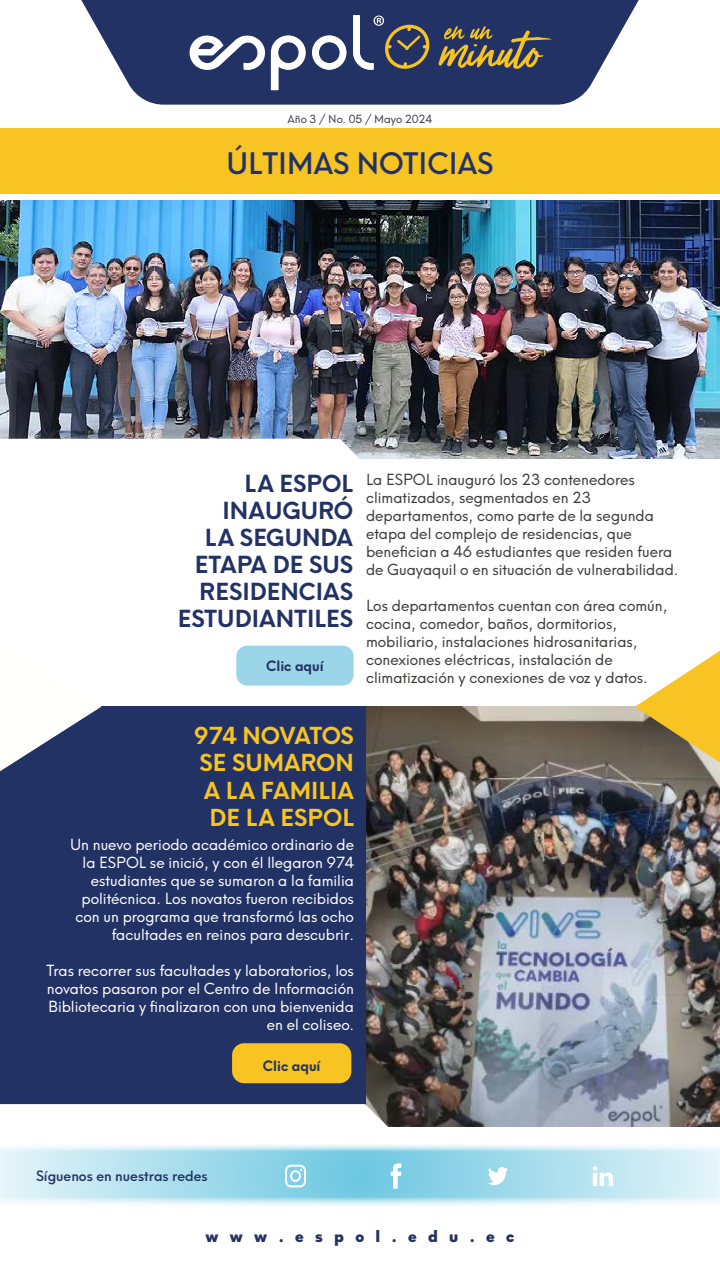
<style>
.page{position:relative;width:720px;height:1280px;background:#fff}
.page>*{position:absolute;margin:0;border:0;box-sizing:border-box;transform-origin:0 0}
.t1{font:500 29px "Neue Hans Kendrick";color:#223264}
.t2{font:700 23px/27px "Neue Hans Kendrick";color:#223264;text-align:right}
.t3{font:700 22.9px/27.5px "Neue Hans Kendrick";color:#f7c424;text-align:right}
.t4{font:800 16px "Neue Hans Kendrick";letter-spacing:.71em;color:#223264}
.t5{font:15px/18px "Neue Hans Kendrick";color:#3c3c3b}
.t6{font:15px/18px "Neue Hans Kendrick";color:#fff;text-align:right}
.t7{font:500 14px "Neue Hans Kendrick";color:#223264}
.t8{font:700 14px "Neue Hans Kendrick";color:#223264}
.t9{font:11px "Neue Hans Kendrick";color:#3c3c3b}
</style>
<div class="page">
<div style="left:0;top:1135px;width:720px;height:74px;background:#fff;opacity:.75"></div>
<svg style="left:488px;top:1167px;width:20px;height:18px"></svg>
<svg style="left:391px;top:1163px;width:10px;height:26px"></svg>
<svg style="left:285px;top:1165px;width:21px;height:22px"></svg>
<svg style="left:593px;top:1166px;width:20px;height:20px"></svg>
<img style="left:0;top:200px;width:720px;height:259px">
<div style="left:0;top:707px;width:720px;height:419px;background:#223264"></div>
<div style="left:0;top:129px;width:720px;height:65px;background:#f7c424"></div>
<svg style="left:0;top:706px;width:102px;height:65px"></svg>
<img style="left:366px;top:707px;width:354px;height:419px">
<svg style="left:635px;top:651px;width:85px;height:112px"></svg>
<div style="left:232px;top:1043px;width:119px;height:40px;background:#f7c424;border-radius:12px"></div>
<svg style="left:81px;top:0;width:558px;height:105px;fill:#223264"></svg>
<svg style="left:438px;top:26px;width:114px;height:43px;background:#605c50"></svg>
<svg style="left:0;top:1104px;width:392px;height:23px;background:#f7f7f7"></svg>
<svg style="left:0;top:439px;width:366px;height:20px"></svg>
<div style="left:236px;top:646px;width:118px;height:40px;background:#9bd5e8;border-radius:11px"></div>
<svg style="left:312px;top:35px;width:34px;height:35px"></svg>
<svg style="left:188px;top:34px;width:118px;height:56px"></svg>
<svg style="left:353px;top:15px;width:78px;height:55px;background:#555b6d"></svg>
<p class="t9" style="left:288px;top:109px;width:146px">Año 3 / No. 05 / Mayo 2024</p>
<h1 class="t1" style="left:226px;top:137px;width:269px">ÚLTIMAS NOTICIAS</h1>
<h2 class="t2" style="left:178px;top:467px;width:177px">LA ESPOL<br>INAUGURÓ<br>LA SEGUNDA<br>ETAPA DE SUS<br>RESIDENCIAS<br>ESTUDIANTILES</h2>
<p class="t8" style="left:266px;top:653px;width:59px">Clic aquí</p>
<p class="t5" style="left:366px;top:468px;width:314px">La ESPOL inauguró los 23 contenedores climatizados, segmentados en 23 departamentos, como parte de la segunda etapa del complejo de residencias, que benefician a 46 estudiantes que residen fuera de Guayaquil o en situación de vulnerabilidad.</p>
<p class="t5" style="left:366px;top:594px;width:303px">Los departamentos cuentan con área común, cocina, comedor, baños, dormitorios, mobiliario, instalaciones hidrosanitarias, conexiones eléctricas, instalación de climatización y conexiones de voz y datos.</p>
<h3 class="t3" style="left:194px;top:719px;width:161px">974 NOVATOS<br>SE SUMARON<br>A LA FAMILIA<br>DE LA ESPOL</h3>
<p class="t6" style="left:70px;top:834px;width:285px">Un nuevo periodo académico ordinario de la ESPOL se inició, y con él llegaron 974 estudiantes que se sumaron a la familia politécnica. Los novatos fueron recibidos con un programa que transformó las ocho facultades en reinos para descubrir.</p>
<p class="t6" style="left:46px;top:960px;width:309px">Tras recorrer sus facultades y laboratorios, los novatos pasaron por el Centro de Información Bibliotecaria y finalizaron con una bienvenida en el coliseo.</p>
<p class="t8" style="left:263px;top:1052px;width:59px">Clic aquí</p>
<p class="t7" style="left:36px;top:1163px;width:173px">Síguenos en nuestras redes</p>
<p class="t4" style="left:206px;top:1227px;width:310px">www.espol.edu.ec</p>
</div>
